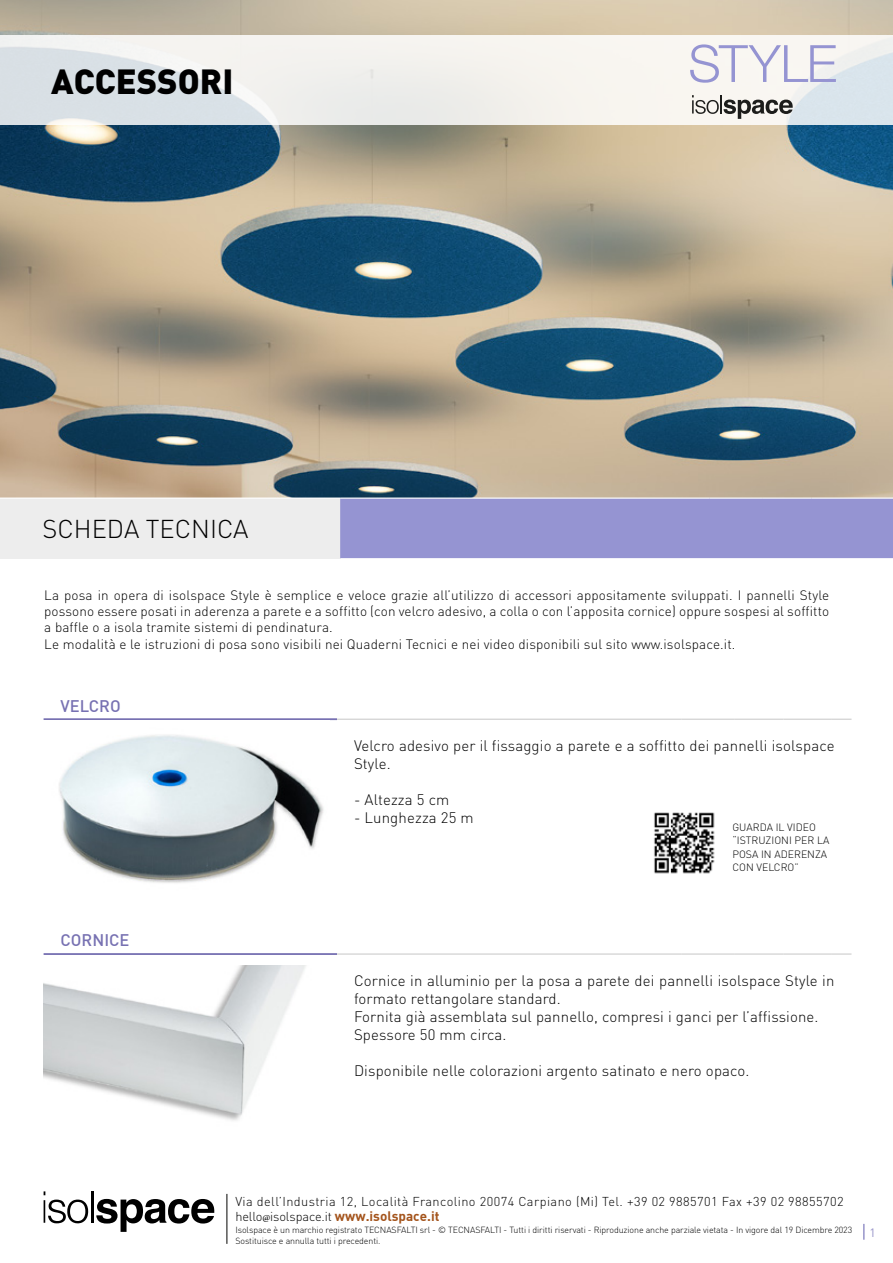
<style>
.page{position:relative;width:893px;height:1263px;background:#fff}
.page>*{position:absolute;margin:0;border:0;box-sizing:border-box;transform-origin:0 0}
.t1{font:900 34.5px "DIN";color:#000}
.t2{font:300 25.5px "DIN";color:#000}
.t3{font:500 16.5px "DIN";color:#7771b2}
.t4{font:300 15px/18px "DIN";letter-spacing:.01em;color:#000}
.t5{font:300 13.5px/16.2px "DIN";letter-spacing:.01em;color:#000}
.t6{font:300 12.75px/15.3px "DIN";letter-spacing:.035em;color:#000}
.t7{font:12px "DIN";color:#9794c9}
.t8{font:300 10.5px/13.5px "DIN";color:#000}
.t9{font:300 8.85px/10.6px "DIN";letter-spacing:-.01em;color:#000}
.s1{font-family:"Minion Pro";font-weight:400;font-size:10.5px}
.s2{font-family:"DIN Bold";font-weight:400;font-size:13.5px;color:#a4541c}
</style>
<div class="page">
<hr style="left:226px;top:1194px;width:2px;height:50px;background:#575756">
<svg style="left:44px;top:1191px;width:44px;height:32px"></svg>
<hr style="left:91px;top:1191px;width:3px;height:32px;background:#000">
<svg style="left:96px;top:1199px;width:118px;height:33px"></svg>
<img style="left:0;top:0;width:893px;height:497px">
<svg style="left:1px;top:35px;width:892px;height:90px;fill:#f2f1ed"></svg>
<div style="left:0;top:498px;width:340px;height:60px;background:#ededed"></div>
<div style="left:340px;top:499px;width:553px;height:59px;background:#9594d2"></div>
<hr style="left:0;top:497px;width:340px;height:2px;background:#fff">
<hr style="left:337px;top:719px;width:344px;height:1px;background:#c6c6c6">
<hr style="left:681px;top:719px;width:53px;height:1px;background:#c6c6c6">
<hr style="left:734px;top:719px;width:49px;height:1px;background:#c6c6c6">
<hr style="left:783px;top:719px;width:48px;height:1px;background:#c6c6c6">
<svg style="left:831px;top:719px;width:20px;height:1px"></svg>
<hr style="left:44px;top:953px;width:293px;height:2px;background:#7771b2">
<hr style="left:44px;top:718px;width:293px;height:2px;background:#7771b2">
<hr style="left:337px;top:954px;width:344px;height:1px;background:#c6c6c6">
<hr style="left:681px;top:954px;width:53px;height:1px;background:#c6c6c6">
<hr style="left:734px;top:954px;width:49px;height:1px;background:#c6c6c6">
<hr style="left:783px;top:954px;width:48px;height:1px;background:#c6c6c6">
<svg style="left:831px;top:954px;width:20px;height:1px"></svg>
<img style="left:59px;top:735px;width:265px;height:148px">
<img style="left:44px;top:965px;width:262px;height:156px">
<svg style="left:863px;top:1224px;width:2px;height:16px"></svg>
<svg style="left:690px;top:31px;width:160px;height:52px"></svg>
<svg style="left:692px;top:95px;width:101px;height:24px"></svg>
<img style="left:654px;top:812px;width:61px;height:62px">
<h1 class="t1" style="left:51px;top:58px;width:184px">ACCESSORI</h1>
<h2 class="t2" style="left:43px;top:513px;width:208px">SCHEDA TECNICA</h2>
<p class="t5" style="left:44px;top:587px;width:786px">La posa in opera di isolspace Style è semplice e veloce grazie all’utilizzo di accessori appositamente sviluppati. I pannelli Style possono essere posati in aderenza a parete e a soffitto (con velcro adesivo, a colla o con l’apposita cornice) oppure sospesi al soffitto a baffle o a isola tramite sistemi di pendinatura.<br>Le modalità e le istruzioni di posa sono visibili nei Quaderni Tecnici e nei video disponibili sul sito www.isolspace.it.</p>
<p class="t3" style="left:61px;top:695px;width:62px">VELCRO</p>
<p class="t3" style="left:61px;top:930px;width:70px">CORNICE</p>
<p class="t4" style="left:354px;top:736px;width:482px">Velcro adesivo per il fissaggio a parete e a soffitto dei pannelli isolspace<br>Style.</p>
<p class="t4" style="left:354px;top:790px;width:97px">- Altezza 5 cm</p>
<p class="t4" style="left:354px;top:808px;width:121px">- Lunghezza 25 m</p>
<p class="t8" style="left:732px;top:820px;width:98px">GUARDA IL VIDEO “ISTRUZIONI PER LA<br>POSA IN ADERENZA<br>CON VELCRO”</p>
<p class="t4" style="left:354px;top:971px;width:482px">Cornice in alluminio per la posa a parete dei pannelli isolspace Style in formato rettangolare standard.<br>Fornita già assemblata sul pannello, compresi i ganci per l’affissione.<br>Spessore 50 mm circa.</p>
<p class="t4" style="left:354px;top:1061px;width:397px">Disponibile nelle colorazioni argento satinato e nero opaco.</p>
<p class="t6" style="left:235px;top:1193px;width:610px">Via dell’Industria 12, Località Francolino 20074 Carpiano (Mi) Tel. +39 02 9885701 Fax +39 02 98855702 hello<span class="s1">@</span>isolspace.it <span class="s2">www.isolspace.it</span></p>
<p class="t9" style="left:235px;top:1225px;width:618px">Isolspace è un marchio registrato TECNASFALTI srl - © TECNASFALTI - Tutti i diritti riservati - Riproduzione anche parziale vietata - In vigore dal 19 Dicembre 2023<br>Sostituisce e annulla tutti i precedenti.</p>
<p class="t7" style="left:869px;top:1225px;width:8px">1</p>
</div>
